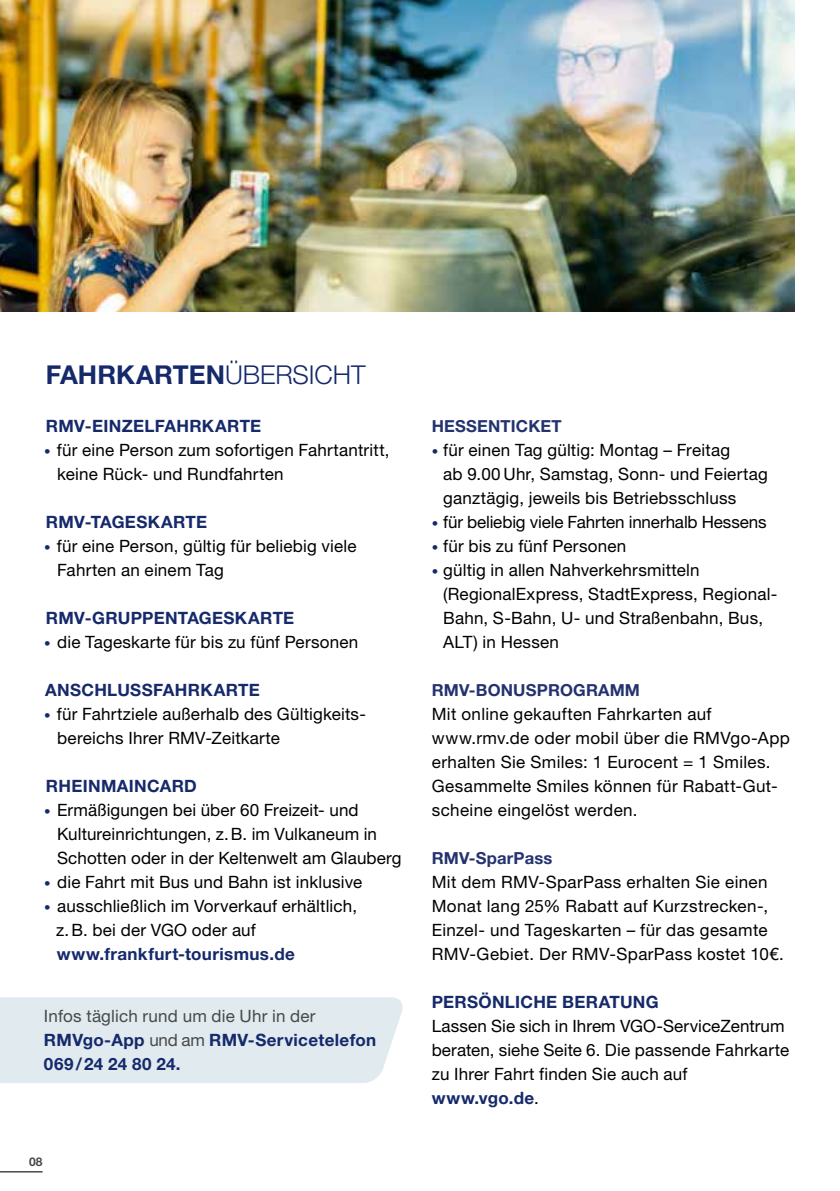
<style>
.page{position:relative;width:840px;height:1191px;background:#fff}
.page>*{position:absolute;margin:0;border:0;box-sizing:border-box;transform-origin:0 0}
.t1{font:700 26px "Helvetica Neue LT Std";letter-spacing:.005em;color:#15296b}
.t2{font:17px/24px "Helvetica Neue LT Std";letter-spacing:.01em;color:#000}
.t3{font:700 17px/24px "Helvetica Neue LT Std";letter-spacing:.02em;color:#15296b}
.t4{font:17px "Helvetica Neue LT Std";letter-spacing:-.01em;color:#000}
.t5{font:700 16.6px "Helvetica Neue LT Std";letter-spacing:.01em;color:#243270}
.t6{font:700 12px "Helvetica Neue LT Std";color:#494948}
.s1{font-weight:300}
.s2{font-weight:300;font-size:13px;color:#15296b}
.s3{font-weight:400;color:#494948}
.s4{font-weight:700;color:#15296b}
</style>
<div class="page">
<img style="left:0;top:0;width:794px;height:312px">
<hr style="left:0;top:1171px;width:43px;height:1px;background:#494948">
<div style="left:0;top:997px;width:403px;height:86px;background:#e0eaef"></div>
<h1 class="t1" style="left:46px;top:358px;width:321px">FAHRKARTEN<span class="s1">ÜBERSICHT</span></h1>
<p class="t3" style="left:46px;top:413px;width:217px">RMV-EINZELFAHRKARTE</p>
<p class="t2" style="left:57px;top:437px;width:334px;text-indent:-13px"><span class="s2">•</span> für eine Person zum sofortigen Fahrtantritt, keine Rück- und Rundfahrten</p>
<p class="t3" style="left:46px;top:509px;width:163px">RMV-TAGESKARTE</p>
<p class="t2" style="left:57px;top:533px;width:301px;text-indent:-13px"><span class="s2">•</span> für eine Person, gültig für beliebig viele<br>Fahrten an einem Tag</p>
<p class="t3" style="left:46px;top:605px;width:250px">RMV-GRUPPENTAGESKARTE</p>
<p class="t2" style="left:44px;top:629px;width:315px"><span class="s2">•</span> die Tageskarte für bis zu fünf Personen</p>
<p class="t3" style="left:45px;top:677px;width:216px">ANSCHLUSSFAHRKARTE</p>
<p class="t2" style="left:57px;top:701px;width:310px;text-indent:-13px"><span class="s2">•</span> für Fahrtziele außerhalb des Gültigkeits&shy;bereichs Ihrer RMV-Zeitkarte</p>
<p class="t3" style="left:46px;top:773px;width:152px">RHEINMAINCARD</p>
<p class="t2" style="left:57px;top:797px;width:346px;text-indent:-13px"><span class="s2">•</span> Ermäßigungen bei über 60 Freizeit- und<br>Kultureinrichtungen, z.B. im Vulkaneum in<br>Schotten oder in der Keltenwelt am Glauberg</p>
<p class="t2" style="left:44px;top:869px;width:319px"><span class="s2">•</span> die Fahrt mit Bus und Bahn ist inklusive</p>
<p class="t2" style="left:56px;top:893px;width:302px;text-indent:-12px"><span class="s2">•</span> ausschließlich im Vorverkauf erhältlich, z.B. bei der VGO oder auf</p>
<p class="t3" style="left:57px;top:941px;width:239px">www.frankfurt-tourismus.de</p>
<p class="t3" style="left:44px;top:1003px;width:334px"><span class="s3">Infos täglich rund um die Uhr in der<br></span>RMVgo-App <span class="s3">und am</span> RMV-Servicetelefon<br>069/24 24 80 24.</p>
<p class="t6" style="left:29px;top:1153px;width:15px">08</p>
<p class="t5" style="left:431px;top:415px;width:131px">HESSENTICKET</p>
<p class="t2" style="left:443px;top:437px;width:326px;text-indent:-11px"><span class="s2">•</span> für einen Tag gültig: Montag – Freitag<br>ab 9.00 Uhr, Samstag, Sonn- und Feiertag ganztägig, jeweils bis Betriebsschluss</p>
<p class="t4" style="left:431px;top:511px;width:336px"><span class="s2">•</span> für beliebig viele Fahrten innerhalb Hessens</p>
<p class="t2" style="left:431px;top:533px;width:196px"><span class="s2">•</span> für bis zu fünf Personen</p>
<p class="t2" style="left:443px;top:557px;width:335px;text-indent:-11px"><span class="s2">•</span> gültig in allen Nahverkehrsmitteln (RegionalExpress, StadtExpress, Regional-Bahn, S-Bahn, U- und Straßenbahn, Bus, ALT) in Hessen</p>
<p class="t5" style="left:431px;top:679px;width:210px">RMV-BONUSPROGRAMM</p>
<p class="t2" style="left:431px;top:701px;width:359px">Mit online gekauften Fahrkarten auf www.rmv.de oder mobil über die RMVgo-App erhalten Sie Smiles: 1 Eurocent = 1 Smiles.<br>Gesammelte Smiles können für Rabatt-Gut&shy;scheine eingelöst werden.</p>
<p class="t5" style="left:431px;top:847px;width:122px">RMV-SparPass</p>
<p class="t2" style="left:431px;top:869px;width:353px">Mit dem RMV-SparPass erhalten Sie einen Monat lang 25% Rabatt auf Kurzstrecken-, Einzel- und Tageskarten – für das gesamte RMV-Gebiet. Der RMV-SparPass kostet 10€.</p>
<p class="t3" style="left:431px;top:989px;width:228px">PERSÖNLICHE BERATUNG</p>
<p class="t2" style="left:431px;top:1013px;width:358px">Lassen Sie sich in Ihrem VGO-ServiceZentrum beraten, siehe Seite 6. Die passende Fahrkarte zu Ihrer Fahrt finden Sie auch auf <span class="s4">www.vgo.de</span>.</p>
</div>
